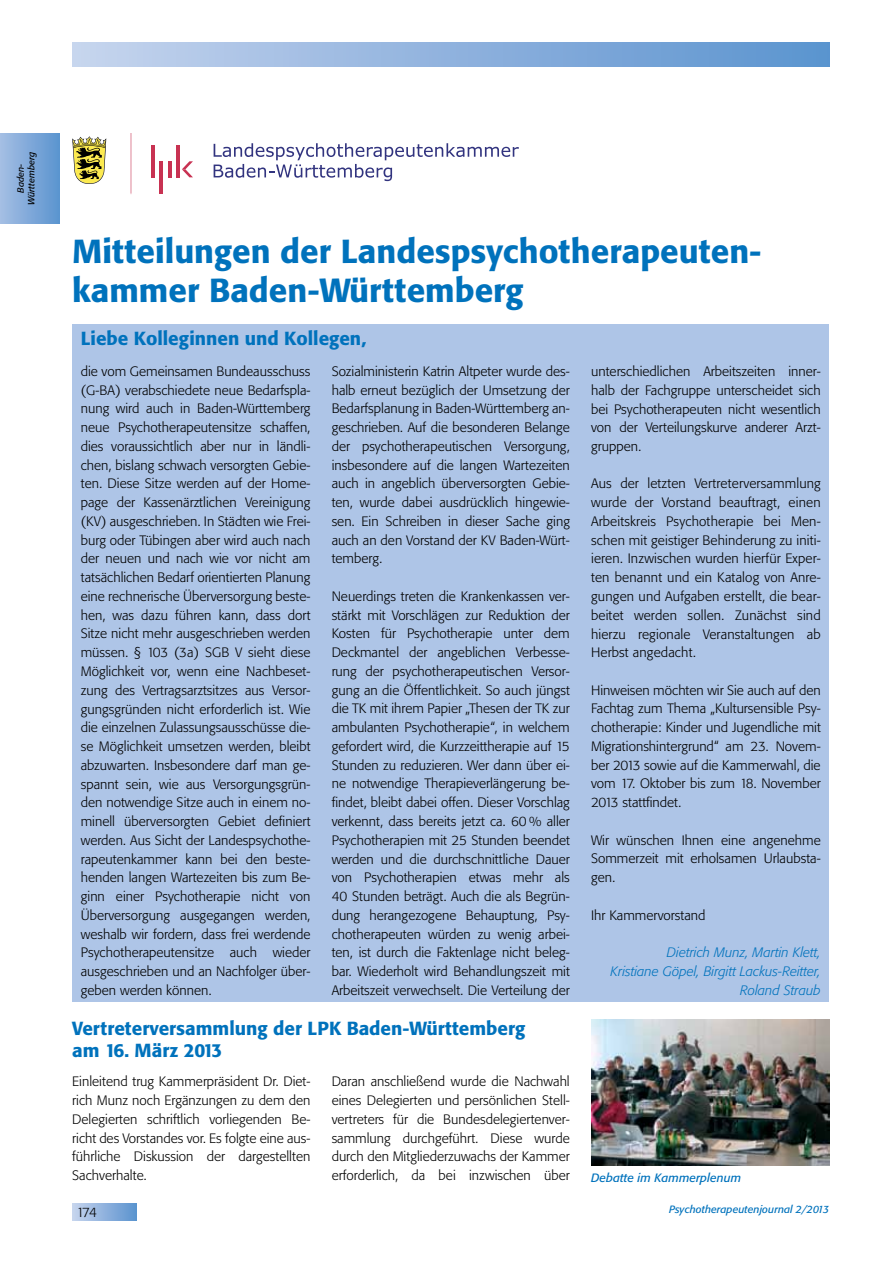
<style>
.page{position:relative;width:893px;height:1263px;background:#fff}
.page>*{position:absolute;margin:0;border:0;box-sizing:border-box;transform-origin:0 0}
.t1{font:500 33px/39.6px "Tn T Form BSK";color:#0072bc}
.t2{font:500 18.75px/21.8px "Tn T Form BSK";color:#0072bc}
.t3{font:300 13.5px/18.8px "Tn T Form BSK";color:#000;text-align:justify}
.t4{font:italic 300 13.5px/18.8px "Tn T Form BSK";color:#0072bc;text-align:right}
.t5{font:italic 12px "Tn T Form BSK";color:#0072bc}
.t6{font:italic 10.5px "Tn T Form BSK";color:#0072bc}
.t7{font:italic 9px/10.8px "Tn T Form BSK";color:#000;text-align:center}
</style>
<div class="page">
<div style="left:72px;top:43px;width:757px;height:24px;background:linear-gradient(to right,#c6d4ee,#5a92cf)"></div>
<div style="left:72px;top:1203px;width:64px;height:17px;background:linear-gradient(to right,#c7d4ee,#5d94cf)"></div>
<div style="left:0;top:133px;width:60px;height:91px;background:linear-gradient(to right,#a4bee3,#5c95cf)"></div>
<svg style="left:72px;top:136px;width:34px;height:48px"></svg>
<svg style="left:182px;top:161px;width:11px;height:16px"></svg>
<hr style="left:151px;top:145px;width:3px;height:32px;background:#c83252">
<hr style="left:159px;top:161px;width:4px;height:33px;background:#c83252">
<hr style="left:168px;top:161px;width:3px;height:16px;background:#c83252">
<hr style="left:177px;top:145px;width:3px;height:32px;background:#c83252">
<hr style="left:130px;top:132px;width:2px;height:63px;background:#c83252">
<svg style="left:214px;top:143px;width:305px;height:38px"></svg>
<div style="left:72px;top:324px;width:757px;height:678px;background:#aec5e7"></div>
<img style="left:591px;top:1020px;width:238px;height:145px">
<p class="t7" style="left:15px;top:205px;width:55px;rotate:-90deg">Baden-<br>Württemberg</p>
<h1 class="t1" style="left:72px;top:231px;width:691px">Mitteilungen der Landespsychotherapeuten&shy;kammer Baden-Württemberg</h1>
<h2 class="t2" style="left:81px;top:327px;width:287px">Liebe Kolleginnen und Kollegen,</h2>
<p class="t3" style="left:81px;top:362px;width:231px">die vom Gemeinsamen Bundeausschuss (G-BA) verabschiedete neue Bedarfspla&shy;nung wird auch in Baden-Württemberg neue Psychotherapeutensitze schaffen, dies voraussichtlich aber nur in ländli&shy;chen, bislang schwach versorgten Gebie&shy;ten. Diese Sitze werden auf der Home&shy;page der Kassenärztlichen Vereinigung (KV) ausgeschrieben. In Städten wie Frei&shy;burg oder Tübingen aber wird auch nach der neuen und nach wie vor nicht am tatsächlichen Bedarf orientierten Planung eine rechnerische Überversorgung beste&shy;hen, was dazu führen kann, dass dort Sitze nicht mehr ausgeschrieben werden müssen. § 103 (3a) SGB V sieht diese Möglichkeit vor, wenn eine Nachbeset&shy;zung des Vertragsarztsitzes aus Versor&shy;gungsgründen nicht erforderlich ist. Wie die einzelnen Zulassungsausschüsse die&shy;se Möglichkeit umsetzen werden, bleibt abzuwarten. Insbesondere darf man ge&shy;spannt sein, wie aus Versorgungsgrün&shy;den notwendige Sitze auch in einem no&shy;minell überversorgten Gebiet definiert werden. Aus Sicht der Landespsychothe&shy;rapeutenkammer kann bei den beste&shy;henden langen Wartezeiten bis zum Be&shy;ginn einer Psychotherapie nicht von Überversorgung ausgegangen werden, weshalb wir fordern, dass frei werdende Psychotherapeutensitze auch wieder ausgeschrieben und an Nachfolger über&shy;geben werden können.</p>
<p class="t3" style="left:591px;top:362px;width:231px">unterschiedlichen Arbeitszeiten inner&shy;halb der Fachgruppe unterscheidet sich bei Psychotherapeuten nicht wesentlich von der Verteilungskurve anderer Arzt&shy;gruppen.</p>
<p class="t3" style="left:332px;top:362px;width:240px">Sozialministerin Katrin Altpeter wurde des&shy;halb erneut bezüglich der Umsetzung der Bedarfsplanung in Baden-Württemberg an&shy;geschrieben. Auf die besonderen Belange der psychotherapeutischen Versorgung, insbesondere auf die langen Wartezeiten auch in angeblich überversorgten Gebie&shy;ten, wurde dabei ausdrücklich hingewie&shy;sen. Ein Schreiben in dieser Sache ging auch an den Vorstand der KV Baden-Würt&shy;temberg.</p>
<p class="t3" style="left:332px;top:587px;width:240px">Neuerdings treten die Krankenkassen ver&shy;stärkt mit Vorschlägen zur Reduktion der Kosten für Psychotherapie unter dem Deckmantel der angeblichen Verbesse&shy;rung der psychotherapeutischen Versor&shy;gung an die Öffentlichkeit. So auch jüngst die TK mit ihrem Papier „Thesen der TK zur ambulanten Psychotherapie“, in welchem gefordert wird, die Kurzzeittherapie auf 15<br>Stunden zu reduzieren. Wer dann über ei&shy;ne notwendige Therapieverlängerung be&shy;findet, bleibt dabei offen. Dieser Vorschlag verkennt, dass bereits jetzt ca. 60 % aller Psychotherapien mit 25 Stunden beendet werden und die durchschnittliche Dauer von Psychotherapien etwas mehr als 40 Stunden beträgt. Auch die als Begrün&shy;dung herangezogene Behauptung, Psy&shy;chotherapeuten würden zu wenig arbei&shy;ten, ist durch die Faktenlage nicht beleg&shy;bar. Wiederholt wird Behandlungszeit mit Arbeitszeit verwechselt. Die Verteilung der</p>
<p class="t3" style="left:591px;top:474px;width:231px">Aus der letzten Vertreterversammlung wurde der Vorstand beauftragt, einen Arbeitskreis Psychotherapie bei Men&shy;schen mit geistiger Behinderung zu initi&shy;ieren. Inzwischen wurden hierfür Exper&shy;ten benannt und ein Katalog von Anre&shy;gungen und Aufgaben erstellt, die bear&shy;beitet werden sollen. Zunächst sind hierzu regionale Veranstaltungen ab Herbst angedacht.</p>
<p class="t3" style="left:591px;top:681px;width:231px">Hinweisen möchten wir Sie auch auf den Fachtag zum Thema „Kultursensible Psy&shy;chotherapie: Kinder und Jugendliche mit Migrationshintergrund“ am 23. Novem&shy;ber 2013 sowie auf die Kammerwahl, die vom 17. Oktober bis zum 18. November 2013 stattfindet.</p>
<p class="t3" style="left:591px;top:831px;width:231px">Wir wünschen Ihnen eine angenehme Sommerzeit mit erholsamen Urlaubsta&shy;gen.</p>
<p class="t3" style="left:591px;top:906px;width:116px">Ihr Kammervorstand</p>
<p class="t4" style="left:611px;top:943px;width:212px">Dietrich Munz, Martin Klett,<br>Kristiane Göpel, Birgitt Lackus-Reitter,<br>Roland Straub</p>
<h2 class="t2" style="left:72px;top:1018px;width:454px">Vertreterversammlung der LPK Baden-Württemberg am 16. März 2013</h2>
<p class="t3" style="left:72px;top:1072px;width:240px">Einleitend trug Kammerpräsident Dr. Diet&shy;rich Munz noch Ergänzungen zu dem den Delegierten schriftlich vorliegenden Be&shy;richt des Vorstandes vor. Es folgte eine aus&shy;führliche Diskussion der dargestellten Sachverhalte.</p>
<p class="t3" style="left:332px;top:1072px;width:240px">Daran anschließend wurde die Nachwahl eines Delegierten und persönlichen Stell&shy;vertreters für die Bundesdelegiertenver&shy;sammlung durchgeführt. Diese wurde durch den Mitgliederzuwachs der Kammer erforderlich, da bei inzwischen über</p>
<p class="t5" style="left:591px;top:1170px;width:152px">Debatte im Kammerplenum</p>
<p class="t3" style="left:77px;top:1202px;width:22px">174</p>
<p class="t6" style="left:669px;top:1203px;width:162px">Psychotherapeutenjournal 2/2013</p>
</div>
